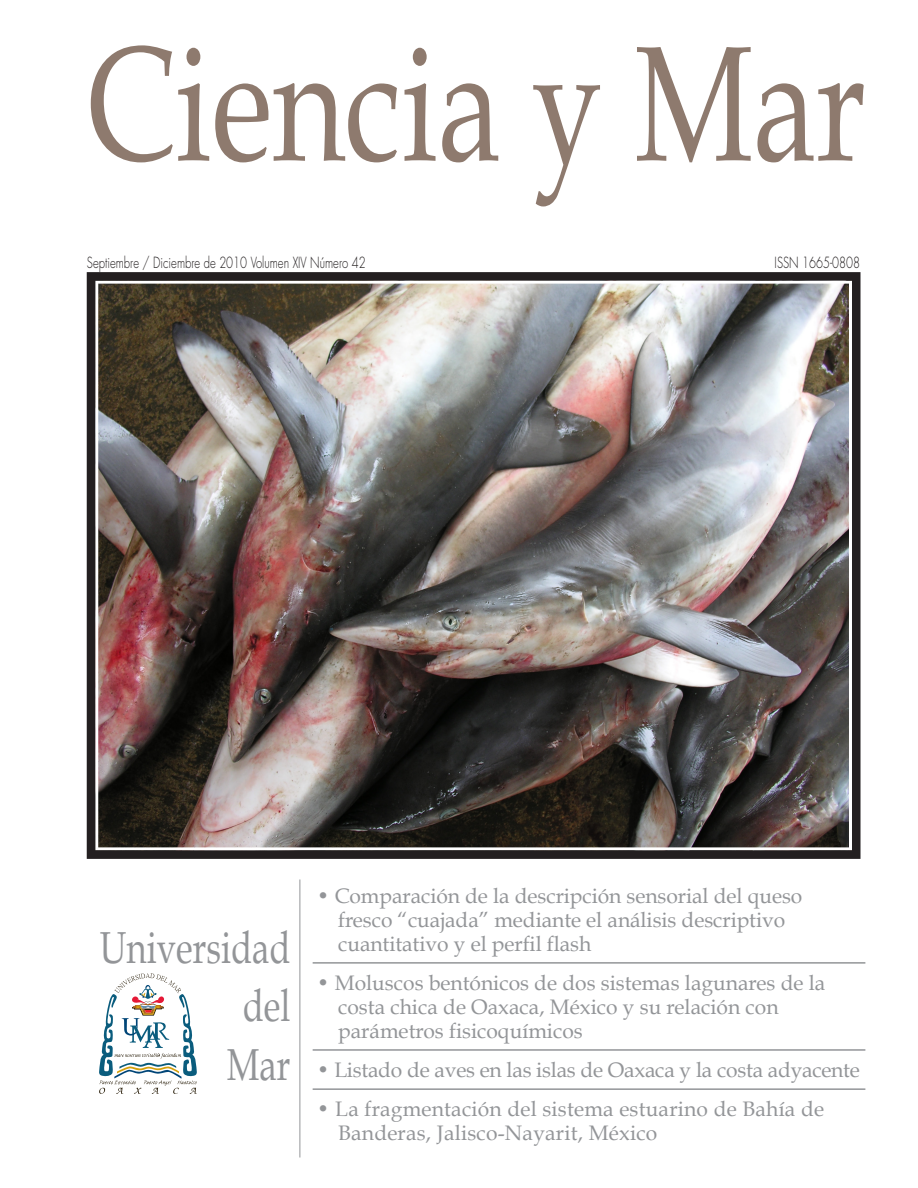
<style>
.page{position:relative;width:918px;height:1188px;background:#fff}
.page>*{position:absolute;margin:0;border:0;box-sizing:border-box;transform-origin:0 0}
.t1{font:163.8px "Book Antiqua";color:#8e7a6e;scale:.77 1}
.t2{font:44.85px/58.5px "Book Antiqua";color:#939598;text-align:right;scale:.77 1}
.t3{font:21px/24px "Book Antiqua";color:#939598}
.t4{font:300 15px "Futura Std";color:#231f20;scale:.75 1}
</style>
<div class="page">
<svg style="left:99px;top:973px;width:98px;height:121px"></svg>
<img style="left:87px;top:272px;width:774px;height:587px">
<hr style="left:300px;top:879px;width:1px;height:279px;background:#939598">
<hr style="left:313px;top:962px;width:552px;height:2px;background:#939598">
<hr style="left:313px;top:1049px;width:552px;height:2px;background:#939598">
<hr style="left:313px;top:1088px;width:552px;height:2px;background:#939598">
<h1 class="t1" style="left:86px;top:3px;width:1015px">Ciencia y Mar</h1>
<p class="t4" style="left:87px;top:253px;width:373px">Septiembre / Diciembre de 2010 Volumen XIV Número 42</p>
<p class="t4" style="left:775px;top:253px;width:116px">ISSN 1665-0808</p>
<h2 class="t2" style="left:100px;top:918px;width:249px">Universidad del<br>Mar</h2>
<p class="t3" style="left:338px;top:884px;width:466px;text-indent:-21px">• Comparación de la descripción sensorial del queso fresco “cuajada” mediante el análisis descriptivo cuantitativo y el perfil flash</p>
<p class="t3" style="left:338px;top:971px;width:489px;text-indent:-21px">• Moluscos bentónicos de dos sistemas lagunares de la costa chica de Oaxaca, México y su relación con parámetros fisicoquímicos</p>
<p class="t3" style="left:317px;top:1058px;width:545px">• Listado de aves en las islas de Oaxaca y la costa adyacente</p>
<p class="t3" style="left:338px;top:1097px;width:488px;text-indent:-21px">• La fragmentación del sistema estuarino de Bahía de<br>Banderas, Jalisco-Nayarit, México</p>
</div>
